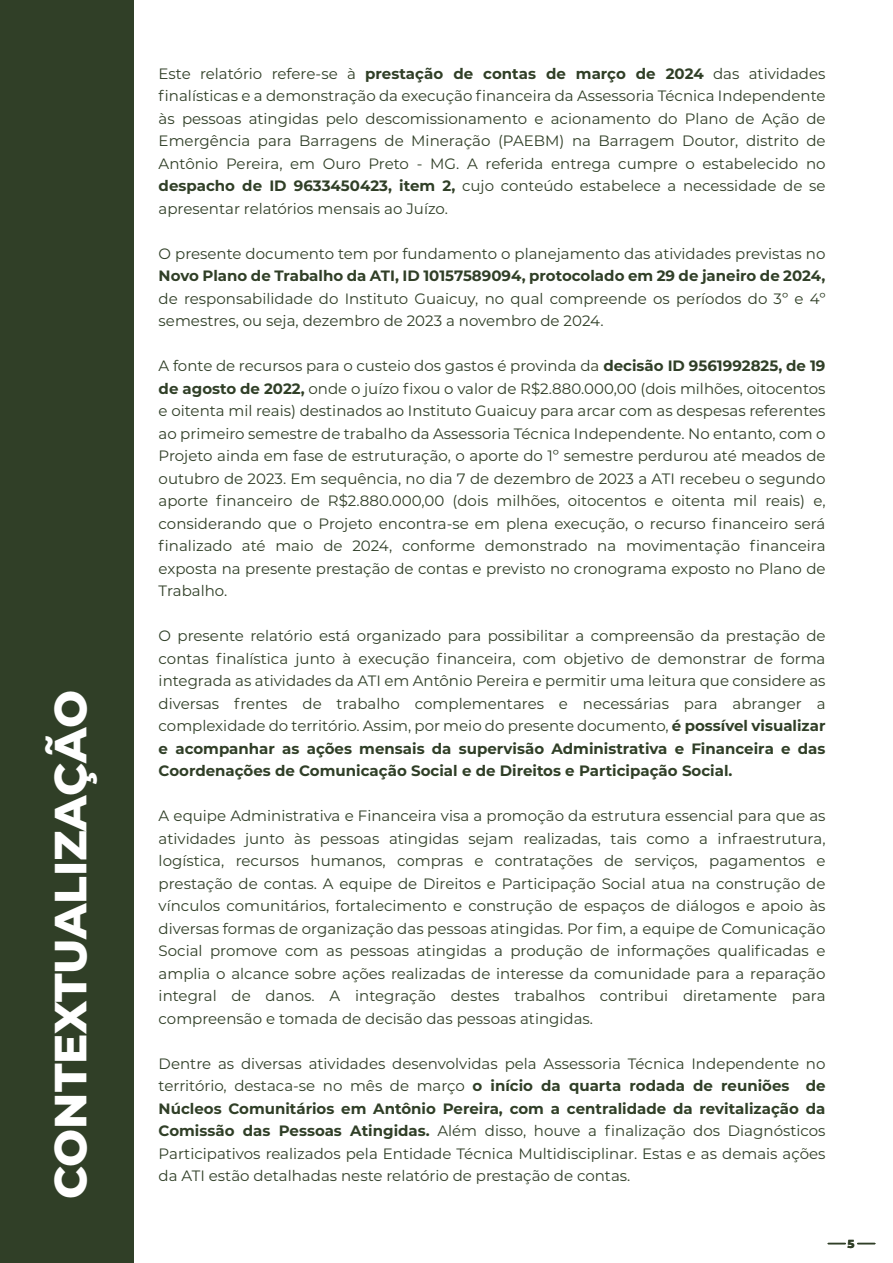
<style>
.page{position:relative;width:893px;height:1263px;background:#fff}
.page>*{position:absolute;margin:0;border:0;box-sizing:border-box;transform-origin:0 0}
.t1{font:800 45px "Montserrat";letter-spacing:-.005em;color:#fff}
.t2{font:15px/22.5px "Montserrat";color:#303f27;text-align:justify}
.t3{font:700 15px "Montserrat";color:#303f27}
.t4{font:800 11.7px "Montserrat";color:#303f27}
.s1{font-weight:700}
</style>
<div class="page">
<div style="left:0;top:0;width:133px;height:1263px;background:#303f27"></div>
<svg style="left:858px;top:1243px;width:17px;height:1px"></svg>
<svg style="left:828px;top:1243px;width:17px;height:1px"></svg>
<h1 class="t1" style="left:37px;top:1199px;width:511px;rotate:-90deg">CONTEXTUALIZAÇÃO</h1>
<p class="t2" style="left:159px;top:61px;width:668px">Este relatório refere-se à <span class="s1">prestação de contas de março de 2024</span> das atividades finalísticas e a demonstração da execução financeira da Assessoria Técnica Independente às pessoas atingidas pelo descomissionamento e acionamento do Plano de Ação de Emergência para Barragens de Mineração (PAEBM) na Barragem Doutor, distrito de Antônio Pereira, em Ouro Preto - MG. A referida entrega cumpre o estabelecido no <span class="s1">despacho de ID 9633450423, item 2,</span> cujo conteúdo estabelece a necessidade de se apresentar relatórios mensais ao Juízo.</p>
<p class="t2" style="left:159px;top:241px;width:668px">O presente documento tem por fundamento o planejamento das atividades previstas no</p>
<p class="t3" style="left:159px;top:265px;width:668px">Novo Plano de Trabalho da ATI, ID 10157589094, protocolado em 29 de janeiro de 2024,</p>
<p class="t2" style="left:159px;top:286px;width:668px">de responsabilidade do Instituto Guaicuy, no qual compreende os períodos do 3º e 4º semestres, ou seja, dezembro de 2023 a novembro de 2024.</p>
<p class="t2" style="left:159px;top:354px;width:668px">A fonte de recursos para o custeio dos gastos é provinda da <span class="s1">decisão ID 9561992825, de 19 de agosto de 2022,</span> onde o juízo fixou o valor de R$2.880.000,00 (dois milhões, oitocentos e oitenta mil reais) destinados ao Instituto Guaicuy para arcar com as despesas referentes ao primeiro semestre de trabalho da Assessoria Técnica Independente. No entanto, com o Projeto ainda em fase de estruturação, o aporte do 1º semestre perdurou até meados de outubro de 2023. Em sequência, no dia 7 de dezembro de 2023 a ATI recebeu o segundo aporte financeiro de R$2.880.000,00 (dois milhões, oitocentos e oitenta mil reais) e, considerando que o Projeto encontra-se em plena execução, o recurso financeiro será finalizado até maio de 2024, conforme demonstrado na movimentação financeira exposta na presente prestação de contas e previsto no cronograma exposto no Plano de Trabalho.</p>
<p class="t2" style="left:159px;top:624px;width:668px">O presente relatório está organizado para possibilitar a compreensão da prestação de contas finalística junto à execução financeira, com objetivo de demonstrar de forma integrada as atividades da ATI em Antônio Pereira e permitir uma leitura que considere as diversas frentes de trabalho complementares e necessárias para abranger a complexidade do território. Assim, por meio do presente documento, <span class="s1">é possível visualizar e acompanhar as ações mensais da supervisão Administrativa e Financeira e das Coordenações de Comunicação Social e de Direitos e Participação Social.</span></p>
<p class="t2" style="left:159px;top:804px;width:668px">A equipe Administrativa e Financeira visa a promoção da estrutura essencial para que as atividades junto às pessoas atingidas sejam realizadas, tais como a infraestrutura, logística, recursos humanos, compras e contratações de serviços, pagamentos e prestação de contas. A equipe de Direitos e Participação Social atua na construção de vínculos comunitários, fortalecimento e construção de espaços de diálogos e apoio às diversas formas de organização das pessoas atingidas. Por fim, a equipe de Comunicação Social promove com as pessoas atingidas a produção de informações qualificadas e amplia o alcance sobre ações realizadas de interesse da comunidade para a reparação integral de danos. A integração destes trabalhos contribui diretamente para compreensão e tomada de decisão das pessoas atingidas.</p>
<p class="t2" style="left:159px;top:1051px;width:668px">Dentre as diversas atividades desenvolvidas pela Assessoria Técnica Independente no território, destaca-se no mês de março <span class="s1">o início da quarta rodada de reuniões de Núcleos Comunitários em Antônio Pereira, com a centralidade da revitalização da Comissão das Pessoas Atingidas.</span> Além disso, houve a finalização dos Diagnósticos Participativos realizados pela Entidade Técnica Multidisciplinar. Estas e as demais ações da ATI estão detalhadas neste relatório de prestação de contas.</p>
<p class="t4" style="left:847px;top:1235px;width:9px">5</p>
</div>
